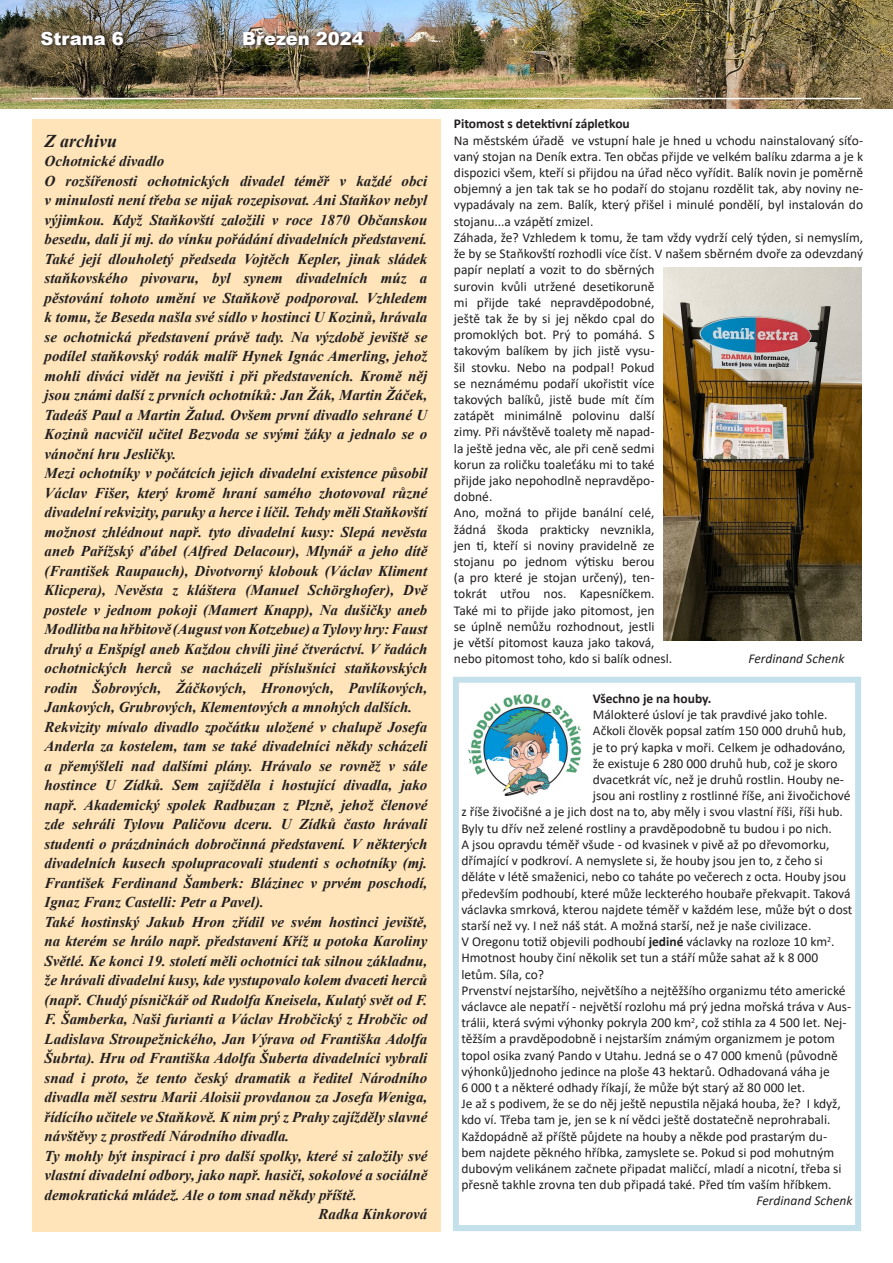
<style>
.page{position:relative;width:893px;height:1263px;background:#fff}
.page>*{position:absolute;margin:0;border:0;box-sizing:border-box;transform-origin:0 0}
.t1{font:900 18px "Arial";color:#fff}
.t2{font:italic 700 18px "Times New Roman";color:#231f20}
.t3{font:italic 700 15px/19.5px "Times New Roman";color:#231f20;text-align:justify}
.t4{font:13.5px/16.2px "Calibri";color:#231f20}
.t5{font:700 13.5px "Calibri";color:#231f20}
.t6{font:italic 13.5px "Calibri";color:#231f20}
.s1{font-weight:700}
</style>
<div class="page">
<img style="left:0;top:0;width:893px;height:109px">
<svg style="left:38px;top:29px;width:91px;height:22px;background:#594e3a"></svg>
<img style="left:240px;top:29px;width:130px;height:22px">
<hr style="left:32px;top:98px;width:829px;height:1px;background:#fff">
<div style="left:32px;top:119px;width:408px;height:1112px;background:#fee4b8"></div>
<img style="left:663px;top:268px;width:198px;height:372px">
<img style="left:468px;top:695px;width:112px;height:100px">
<div style="left:453px;top:677px;width:408px;height:554px;border:6px solid #c4e0ea"></div>
<p class="t1" style="left:40px;top:25px;width:85px">Strana 6</p>
<p class="t1" style="left:242px;top:25px;width:123px">Březen 2024</p>
<p class="t2" style="left:45px;top:128px;width:74px">Z archivu</p>
<p class="t3" style="left:45px;top:151px;width:121px">Ochotnické divadlo</p>
<p class="t3" style="left:45px;top:171px;width:384px">O rozšířenosti ochotnických divadel téměř v každé obci v minulosti není třeba se nijak rozepisovat. Ani Staňkov nebyl výjimkou. Když Staňkovští založili v roce 1870 Občanskou besedu, dali jí mj. do vínku pořádání divadelních představení.<br>Také její dlouholetý předseda Vojtěch Kepler, jinak sládek staňkovského pivovaru, byl synem divadelních múz a pěstování tohoto umění ve Staňkově podporoval. Vzhledem k tomu, že Beseda našla své sídlo v hostinci U Kozinů, hrávala se ochotnická představení právě tady. Na výzdobě jeviště se podílel staňkovský rodák malíř Hynek Ignác Amerling, jehož mohli diváci vidět na jevišti i při představeních. Kromě něj jsou známi další z prvních ochotníků: Jan Žák, Martin Žáček, Tadeáš Paul a Martin Žalud. Ovšem první divadlo sehrané U Kozinů nacvičil učitel Bezvoda se svými žáky a jednalo se o vánoční hru Jesličky.</p>
<p class="t3" style="left:45px;top:463px;width:384px">Mezi ochotníky v počátcích jejich divadelní existence působil Václav Fišer, který kromě hraní samého zhotovoval různé divadelní rekvizity, paruky a herce i líčil. Tehdy měli Staňkovští možnost zhlédnout např. tyto divadelní kusy: Slepá nevěsta aneb Pařížský ďábel (Alfred Delacour), Mlynář a jeho dítě (František Raupauch), Divotvorný klobouk (Václav Kliment Klicpera), Nevěsta z kláštera (Manuel Schörghofer), Dvě postele v jednom pokoji (Mamert Knapp), Na dušičky aneb Modlitba na hřbitově (August von Kotzebue) a Tylovy hry: Faust druhý a Enšpígl aneb Každou chvíli jiné čtveráctví. V řadách ochotnických herců se nacházeli příslušníci staňkovských rodin Šobrových, Žáčkových, Hronových, Pavlíkových, Jankových, Grubrových, Klementových a mnohých dalších.</p>
<p class="t3" style="left:45px;top:717px;width:384px">Rekvizity mívalo divadlo zpočátku uložené v chalupě Josefa Anderla za kostelem, tam se také divadelníci někdy scházeli a přemýšleli nad dalšími plány. Hrávalo se rovněž v sále hostince U Zídků. Sem zajížděla i hostující divadla, jako např. Akademický spolek Radbuzan z Plzně, jehož členové zde sehráli Tylovu Paličovu dceru. U Zídků často hrávali studenti o prázdninách dobročinná představení. V některých divadelních kusech spolupracovali studenti s ochotníky (mj.<br>František Ferdinand Šamberk: Blázinec v prvém poschodí, Ignaz Franz Castelli: Petr a Pavel).</p>
<p class="t3" style="left:45px;top:912px;width:384px">Také hostinský Jakub Hron zřídil ve svém hostinci jeviště, na kterém se hrálo např. představení Kříž u potoka Karoliny Světlé. Ke konci 19. století měli ochotníci tak silnou základnu, že hrávali divadelní kusy, kde vystupovalo kolem dvaceti herců (např. Chudý písničkář od Rudolfa Kneisela, Kulatý svět od F.<br>F. Šamberka, Naši furianti a Václav Hrobčický z Hrobčic od Ladislava Stroupežnického, Jan Výrava od Františka Adolfa Šubrta). Hru od Františka Adolfa Šuberta divadelníci vybrali snad i proto, že tento český dramatik a ředitel Národního divadla měl sestru Marii Aloisii provdanou za Josefa Weniga, řídícího učitele ve Staňkově. K nim prý z Prahy zajížděly slavné návštěvy z prostředí Národního divadla.</p>
<p class="t3" style="left:45px;top:1146px;width:384px">Ty mohly být inspirací i pro další spolky, které si založily své vlastní divadelní odbory, jako např. hasiči, sokolové a sociálně demokratická mládež. Ale o tom snad někdy příště.</p>
<p class="t3" style="left:319px;top:1204px;width:110px">Radka Kinkorová</p>
<p class="t5" style="left:454px;top:114px;width:177px">Pitomost s detektivní zápletkou</p>
<p class="t4" style="left:454px;top:132px;width:411px;text-align:justify">Na městském úřadě ve vstupní hale je hned u vchodu nainstalovaný síťo&shy;vaný stojan na Deník extra. Ten občas přijde ve velkém balíku zdarma a je k dispozici všem, kteří si přijdou na úřad něco vyřídit. Balík novin je poměrně objemný a jen tak tak se ho podaří do stojanu rozdělit tak, aby noviny ne&shy;vypadávaly na zem. Balík, který přišel i minulé pondělí, byl instalován do stojanu...a vzápětí zmizel.</p>
<p class="t4" style="left:454px;top:229px;width:411px">Záhada, že? Vzhledem k tomu, že tam vždy vydrží celý týden, si nemyslím, že by se Staňkovští rozhodli více číst. V našem sběrném dvoře za odevzdaný papír neplatí a vozit to do sběrných<br>surovin kvůli utržené desetikoruně<br>mi přijde také nepravděpodobné,<br>ještě tak že by si jej někdo cpal do<br>promoklých bot. Prý to pomáhá. S<br>takovým balíkem by jich jistě vysu-<br>šil stovku. Nebo na podpal! Pokud<br>se neznámému podaří ukořistit více<br>takových balíků, jistě bude mít čím<br>zatápět minimálně polovinu další<br>zimy. Při návštěvě toalety mě napad-<br>la ještě jedna věc, ale při ceně sedmi<br>korun za roličku toaleťáku mi to také<br>přijde jako nepohodlně nepravděpo-<br>dobné.</p>
<p class="t4" style="left:454px;top:504px;width:220px">Ano, možná to přijde banální celé, žádná škoda prakticky nevznikla, jen ti, kteří si noviny pravidelně ze stojanu po jednom výtisku berou<br>(a pro které je stojan určený), ten&shy;tokrát utřou nos. Kapesníčkem.<br>Také mi to přijde jako pitomost, jen<br>se úplně nemůžu rozhodnout, jestli<br>je větší pitomost kauza jako taková, nebo pitomost toho, kdo si balík odnesl.</p>
<p class="t6" style="left:748px;top:649px;width:98px">Ferdinand Schenk</p>
<p class="t5" style="left:593px;top:689px;width:120px">Všechno je na houby.</p>
<p class="t4" style="left:593px;top:706px;width:236px">Málokteré úsloví je tak pravdivé jako tohle.</p>
<p class="t4" style="left:593px;top:722px;width:255px">Ačkoli člověk popsal zatím 150 000 druhů hub,</p>
<p class="t4" style="left:593px;top:739px;width:254px">je to prý kapka v moři. Celkem je odhadováno,</p>
<p class="t4" style="left:593px;top:755px;width:246px">že existuje 6 280 000 druhů hub, což je skoro</p>
<p class="t4" style="left:593px;top:771px;width:253px">dvacetkrát víc, než je druhů rostlin. Houby ne-</p>
<p class="t4" style="left:593px;top:787px;width:259px">jsou ani rostliny z rostlinné říše, ani živočichové</p>
<p class="t4" style="left:461px;top:803px;width:383px">z říše živočišné a je jich dost na to, aby měly i svou vlastní říši, říši hub.</p>
<p class="t4" style="left:461px;top:820px;width:372px">Byly tu dřív než zelené rostliny a pravděpodobně tu budou i po nich.</p>
<p class="t4" style="left:461px;top:836px;width:370px">A jsou opravdu téměř všude - od kvasinek v pivě až po dřevomorku,</p>
<p class="t4" style="left:461px;top:852px;width:363px">dřímající v podkroví. A nemyslete si, že houby jsou jen to, z čeho si</p>
<p class="t4" style="left:461px;top:868px;width:386px">děláte v létě smaženici, nebo co taháte po večerech z octa. Houby jsou</p>
<p class="t4" style="left:461px;top:884px;width:391px">především podhoubí, které může leckterého houbaře překvapit. Taková</p>
<p class="t4" style="left:461px;top:901px;width:393px">václavka smrková, kterou najdete téměř v každém lese, může být o dost</p>
<p class="t4" style="left:461px;top:917px;width:352px">starší než vy. I než náš stát. A možná starší, než je naše civilizace.</p>
<p class="t4" style="left:461px;top:933px;width:375px">V Oregonu totiž objevili podhoubí <span class="s1">jediné</span> václavky na rozloze 10 km<sup>2</sup>.</p>
<p class="t4" style="left:461px;top:949px;width:358px">Hmotnost houby činí několik set tun a stáří může sahat až k 8 000</p>
<p class="t4" style="left:461px;top:965px;width:84px">letům. Síla, co?</p>
<p class="t4" style="left:461px;top:982px;width:391px">Prvenství nejstaršího, největšího a nejtěžšího organizmu této americké václavce ale nepatří - největší rozlohu má prý jedna mořská tráva v Aus&shy;trálii, která svými výhonky pokryla 200 km<sup>2</sup>, což stihla za 4 500 let. Nej&shy;těžším a pravděpodobně i nejstarším známým organizmem je potom topol osika zvaný Pando v Utahu. Jedná se o 47 000 kmenů (původně výhonků)jednoho jedince na ploše 43 hektarů. Odhadovaná váha je</p>
<p class="t4" style="left:461px;top:1079px;width:345px">6 000 t a některé odhady říkají, že může být starý až 80 000 let.</p>
<p class="t4" style="left:461px;top:1095px;width:381px">Je až s podivem, že se do něj ještě nepustila nějaká houba, že? I když, kdo ví. Třeba tam je, jen se k ní vědci ještě dostatečně neprohrabali.</p>
<p class="t4" style="left:461px;top:1127px;width:382px">Každopádně až příště půjdete na houby a někde pod prastarým du&shy;bem najdete pěkného hříbka, zamyslete se. Pokud si pod mohutným dubovým velikánem začnete připadat maličcí, mladí a nicotní, třeba si přesně takhle zrovna ten dub připadá také. Před tím vaším hříbkem.</p>
<p class="t6" style="left:756px;top:1191px;width:98px">Ferdinand Schenk</p>
</div>
